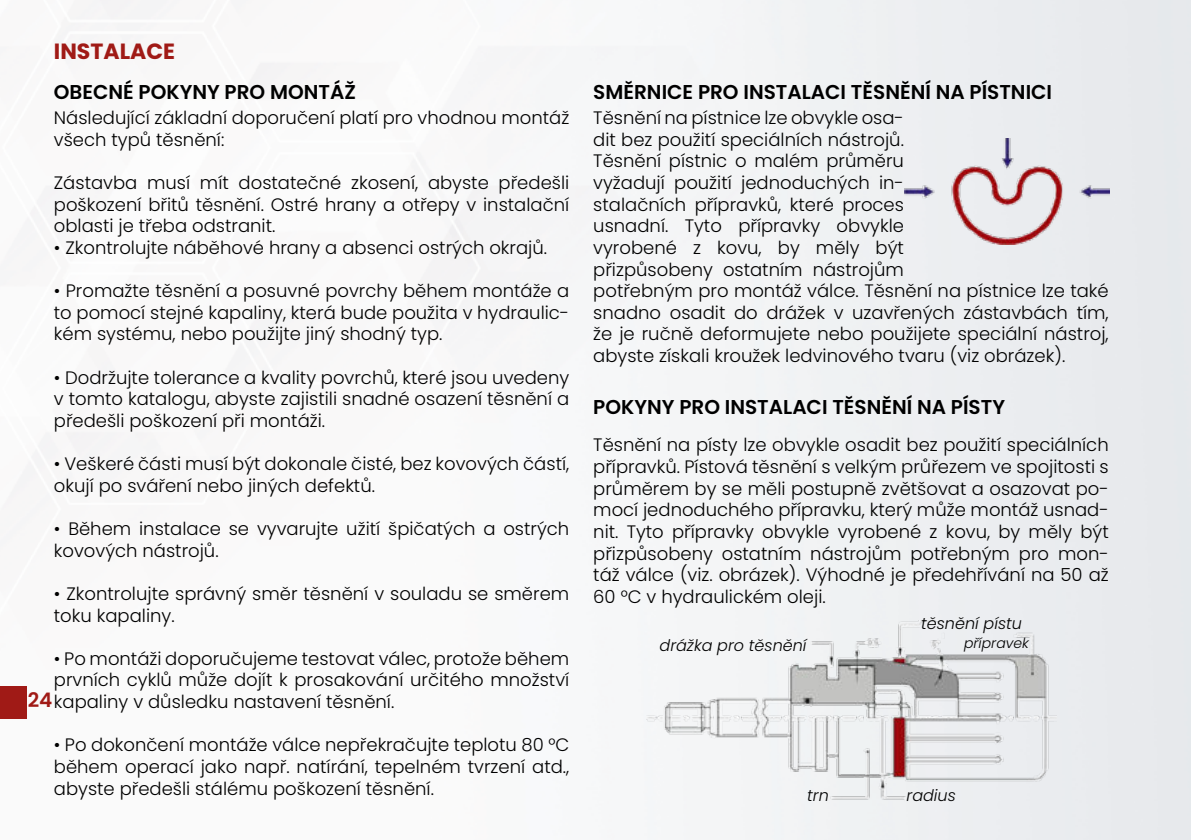
<style>
.page{position:relative;width:1191px;height:840px;background:#fff}
.page>*{position:absolute;margin:0;border:0;box-sizing:border-box;transform-origin:0 0}
.t1{font:700 22px "Poppins";color:#a01a16}
.t2{font:600 20px "Poppins";color:#000}
.t3{font:600 20px "Poppins";color:#a01a16}
.t4{font:300 18px/21.6px "Poppins";color:#000;text-align:justify}
.t5{font:italic 300 16px "Poppins";color:#000}
.t6{font:italic 300 14px "Poppins";color:#000}
</style>
<div class="page">
<img style="left:0;top:0;width:1191px;height:839px">
<img style="left:904px;top:138px;width:205px;height:106px">
<img style="left:646px;top:619px;width:410px;height:182px">
<div style="left:0;top:685px;width:27px;height:32px;background:#a01a16"></div>
<p class="t1" style="left:54px;top:38px;width:123px">INSTALACE</p>
<p class="t2" style="left:54px;top:80px;width:303px">OBECNÉ POKYNY PRO MONTÁŽ</p>
<p class="t4" style="left:54px;top:107px;width:517px">Následující základní doporučení platí pro vhodnou montáž všech typů těsnění:</p>
<p class="t4" style="left:54px;top:172px;width:517px">Zástavba musí mít dostatečné zkosení, abyste předešli poškození břitů těsnění. Ostré hrany a otřepy v instalační oblasti je třeba odstranit.</p>
<p class="t4" style="left:54px;top:237px;width:495px">• Zkontrolujte náběhové hrany a absenci ostrých okrajů.</p>
<p class="t4" style="left:54px;top:280px;width:517px">• Promažte těsnění a posuvné povrchy během montáže a to pomocí stejné kapaliny, která bude použita v hydraulic&shy;kém systému, nebo použijte jiný shodný typ.</p>
<p class="t4" style="left:54px;top:366px;width:517px">• Dodržujte tolerance a kvality povrchů, které jsou uvedeny v tomto katalogu, abyste zajistili snadné osazení těsnění a předešli poškození při montáži.</p>
<p class="t4" style="left:54px;top:453px;width:517px">• Veškeré části musí být dokonale čisté, bez kovových částí, okují po sváření nebo jiných defektů.</p>
<p class="t4" style="left:54px;top:517px;width:517px">• Během instalace se vyvarujte užití špičatých a ostrých kovových nástrojů.</p>
<p class="t4" style="left:54px;top:582px;width:517px">• Zkontrolujte správný směr těsnění v souladu se směrem toku kapaliny.</p>
<p class="t4" style="left:54px;top:647px;width:517px">• Po montáži doporučujeme testovat válec, protože během prvních cyklů může dojít k prosakování určitého množství kapaliny v důsledku nastavení těsnění.</p>
<p class="t4" style="left:54px;top:733px;width:517px">• Po dokončení montáže válce nepřekračujte teplotu 80 °C během operací jako např. natírání, tepelném tvrzení atd., abyste předešli stálému poškození těsnění.</p>
<p class="t3" style="left:28px;top:688px;width:26px">24</p>
<p class="t2" style="left:593px;top:80px;width:460px">SMĚRNICE PRO INSTALACI TĚSNĚNÍ NA PÍSTNICI</p>
<p class="t4" style="left:593px;top:107px;width:517px;text-align:left">Těsnění na pístnice lze obvykle osa-<br>dit bez použití speciálních nástrojů.<br>Těsnění pístnic o malém průměru<br>vyžadují použití jednoduchých in-<br>stalačních přípravků, které proces<br>usnadní. Tyto přípravky obvykle<br>vyrobené z kovu, by měly být<br>přizpůsobeny ostatním nástrojům<br>potřebným pro montáž válce. Těsnění na pístnice lze také snadno osadit do drážek v uzavřených zástavbách tím, že je ručně deformujete nebo použijete speciální nástroj, abyste získali kroužek ledvinového tvaru (viz obrázek).</p>
<p class="t2" style="left:593px;top:395px;width:413px">POKYNY PRO INSTALACI TĚSNĚNÍ NA PÍSTY</p>
<p class="t4" style="left:593px;top:434px;width:517px">Těsnění na písty lze obvykle osadit bez použití speciálních přípravků. Pístová těsnění s velkým průřezem ve spojitosti s průměrem by se měli postupně zvětšovat a osazovat po&shy;mocí jednoduchého přípravku, který může montáž usnad&shy;nit. Tyto přípravky obvykle vyrobené z kovu, by měly být přizpůsobeny ostatním nástrojům potřebným pro mon&shy;táž válce (viz. obrázek). Výhodné je předehřívání na 50 až 60 °C v hydraulickém oleji.</p>
<p class="t5" style="left:659px;top:635px;width:148px">drážka pro těsnění</p>
<p class="t5" style="left:921px;top:613px;width:102px">těsnění pístu</p>
<p class="t6" style="left:964px;top:634px;width:66px">přípravek</p>
<p class="t5" style="left:807px;top:785px;width:23px">trn</p>
<p class="t5" style="left:906px;top:785px;width:51px">radius</p>
</div>
